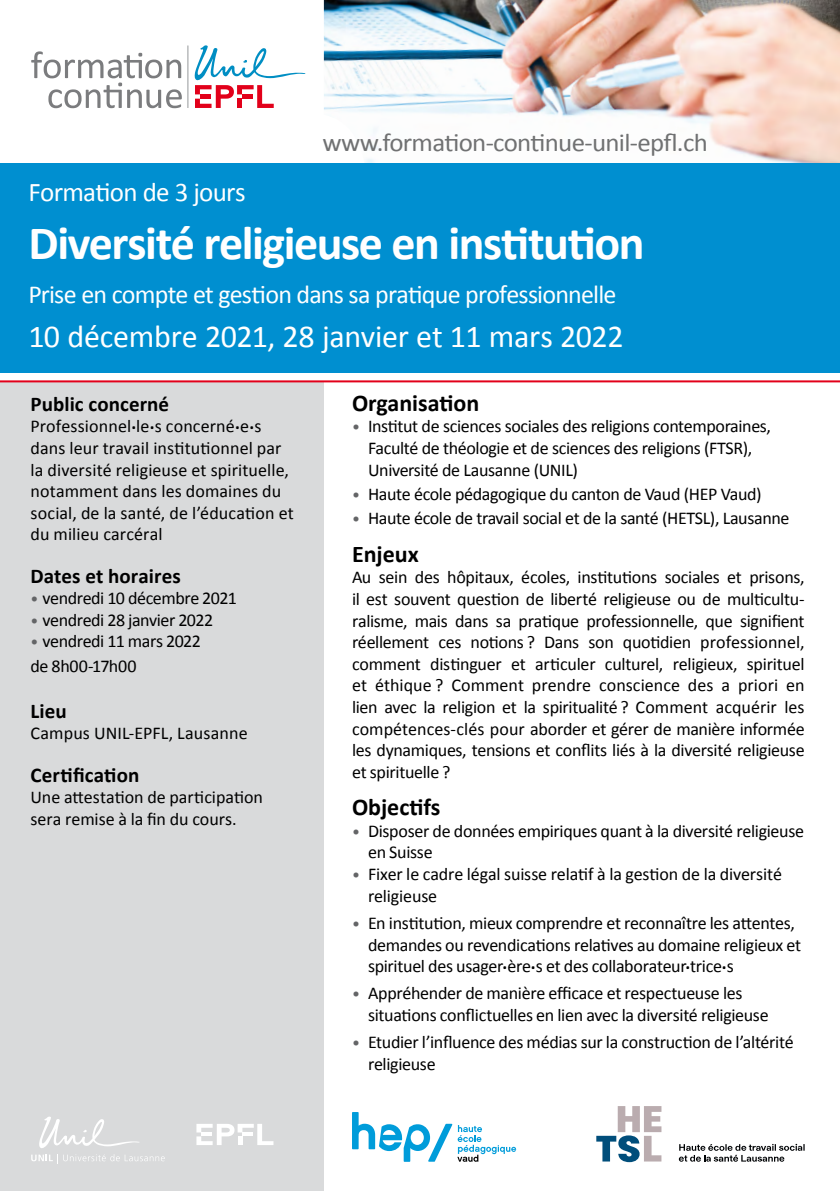
<style>
.page{position:relative;width:840px;height:1191px;background:#fff}
.page>*{position:absolute;margin:0;border:0;box-sizing:border-box;transform-origin:0 0}
.t1{font:700 48px "Calibri";letter-spacing:-.03em;color:#fff}
.t2{font:32px "Calibri";letter-spacing:-.01em;color:#fff}
.t3{font:27px "Calibri";letter-spacing:-.025em;color:#fff}
.t4{font:26px "Calibri";letter-spacing:-.03em;color:#fff}
.t5{font:25.6px "Calibri";letter-spacing:-.025em;color:#707172;scale:1.05 1}
.t6{font:700 24px "Calibri";color:#000}
.t7{font:700 21px "Calibri";letter-spacing:.005em;color:#000}
.t8{font:18px/21.6px "Calibri";letter-spacing:-.02em;color:#000}
.t9{font:18px/21.6px "Calibri";letter-spacing:.005em;color:#000}
.s1{font-weight:700}
.s2{font-size:16px;color:#646567}
</style>
<div class="page">
<div style="left:0;top:382px;width:324px;height:809px;background:#d9dadb"></div>
<img style="left:324px;top:0;width:515px;height:163px">
<div style="left:0;top:163px;width:839px;height:210px;background:#008fd0"></div>
<hr style="left:0;top:380px;width:839px;height:2px;background:#e2001a">
<svg style="left:678px;top:1143px;width:126px;height:18px"></svg>
<svg style="left:596px;top:1106px;width:65px;height:56px"></svg>
<svg style="left:352px;top:1112px;width:164px;height:49px"></svg>
<hr style="left:187px;top:46px;width:1px;height:62px;background:#b1b3b4">
<svg style="left:31px;top:51px;width:151px;height:57px"></svg>
<svg style="left:194px;top:45px;width:111px;height:63px"></svg>
<div style="left:237px;top:99px;width:5px;height:9px;background:#e2001a"></div>
<div style="left:242px;top:94px;width:10px;height:5px;background:#e2001a"></div>
<svg style="left:31px;top:1116px;width:134px;height:47px"></svg>
<svg style="left:196px;top:1124px;width:77px;height:21px"></svg>
<div style="left:237px;top:1136px;width:5px;height:9px;background:#fff"></div>
<hr style="left:242px;top:1132px;width:11px;height:4px;background:#fff">
<h3 class="t5" style="left:322px;top:126px;width:368px">www.formation-continue-unil-epfl.ch</h3>
<h3 class="t3" style="left:28px;top:175px;width:219px">Formation de 3 jours</h3>
<h1 class="t1" style="left:28px;top:212px;width:617px">Diversité religieuse en institution</h1>
<h3 class="t4" style="left:28px;top:278px;width:589px">Prise en compte et gestion dans sa pratique professionnelle</h3>
<h2 class="t2" style="left:28px;top:316px;width:596px">10 décembre 2021, 28 janvier et 11 mars 2022</h2>
<p class="t7" style="left:31px;top:390px;width:140px">Public concerné</p>
<p class="t9" style="left:31px;top:415px;width:265px">Professionnel<span class="s1">·</span>le<span class="s1">·</span>s concerné<span class="s1">·</span>e<span class="s1">·</span>s dans leur travail institutionnel par la diversité religieuse et spirituelle, notamment dans les domaines du social, de la santé, de l’éducation et du milieu carcéral</p>
<p class="t7" style="left:31px;top:562px;width:152px">Dates et horaires</p>
<p class="t8" style="left:31px;top:587px;width:208px"><span class="s2">•</span> vendredi 10 décembre 2021</p>
<p class="t8" style="left:31px;top:609px;width:184px"><span class="s2">•</span> vendredi 28 janvier 2022</p>
<p class="t8" style="left:31px;top:629px;width:172px;line-height:24.4px"><span class="s2">•</span> vendredi 11 mars 2022 de 8h00-17h00</p>
<p class="t7" style="left:31px;top:697px;width:38px">Lieu</p>
<p class="t9" style="left:31px;top:722px;width:218px">Campus UNIL-EPFL, Lausanne</p>
<p class="t7" style="left:31px;top:761px;width:110px">Certification</p>
<p class="t8" style="left:31px;top:786px;width:234px">Une attestation de participation sera remise à la fin du cours.</p>
<h3 class="t6" style="left:352px;top:387px;width:129px">Organisation</h3>
<p class="t8" style="left:368px;top:415px;width:404px;text-indent:-16px"><span class="s2">•</span> Institut de sciences sociales des religions contemporaines,<br>Faculté de théologie et de sciences des religions (FTSR),<br>Université de Lausanne (UNIL)</p>
<p class="t8" style="left:352px;top:483px;width:411px"><span class="s2">•</span> Haute école pédagogique du canton de Vaud (HEP Vaud)</p>
<p class="t8" style="left:352px;top:508px;width:439px"><span class="s2">•</span> Haute école de travail social et de la santé (HETSL), Lausanne</p>
<h3 class="t6" style="left:352px;top:538px;width:68px">Enjeux</h3>
<p class="t8" style="left:352px;top:566px;width:454px;text-align:justify">Au sein des hôpitaux, écoles, institutions sociales et prisons, il est souvent question de liberté religieuse ou de multicultu&shy;ralisme, mais dans sa pratique professionnelle, que signifient réellement ces notions ? Dans son quotidien professionnel, comment distinguer et articuler culturel, religieux, spirituel et éthique ? Comment prendre conscience des a priori en lien avec la religion et la spiritualité ? Comment acquérir les compétences-clés pour aborder et gérer de manière informée les dynamiques, tensions et conflits liés à la diversité religieuse et spirituelle ?</p>
<h3 class="t6" style="left:352px;top:792px;width:90px">Objectifs</h3>
<p class="t8" style="left:368px;top:820px;width:437px;text-indent:-16px"><span class="s2">•</span> Disposer de données empiriques quant à la diversité religieuse en Suisse</p>
<p class="t8" style="left:368px;top:863px;width:415px;text-indent:-16px"><span class="s2">•</span> Fixer le cadre légal suisse relatif à la gestion de la diversité religieuse</p>
<p class="t8" style="left:368px;top:912px;width:434px;text-indent:-16px"><span class="s2">•</span> En institution, mieux comprendre et reconnaître les attentes, demandes ou revendications relatives au domaine religieux et spirituel des usager<span class="s1">·</span>ère<span class="s1">·</span>s et des collaborateur<span class="s1">·</span>trice<span class="s1">·</span>s</p>
<p class="t8" style="left:368px;top:982px;width:402px;text-indent:-16px"><span class="s2">•</span> Appréhender de manière efficace et respectueuse les situations conflictuelles en lien avec la diversité religieuse</p>
<p class="t8" style="left:368px;top:1031px;width:427px;text-indent:-16px"><span class="s2">•</span> Etudier l’influence des médias sur la construction de l’altérité religieuse</p>
</div>
